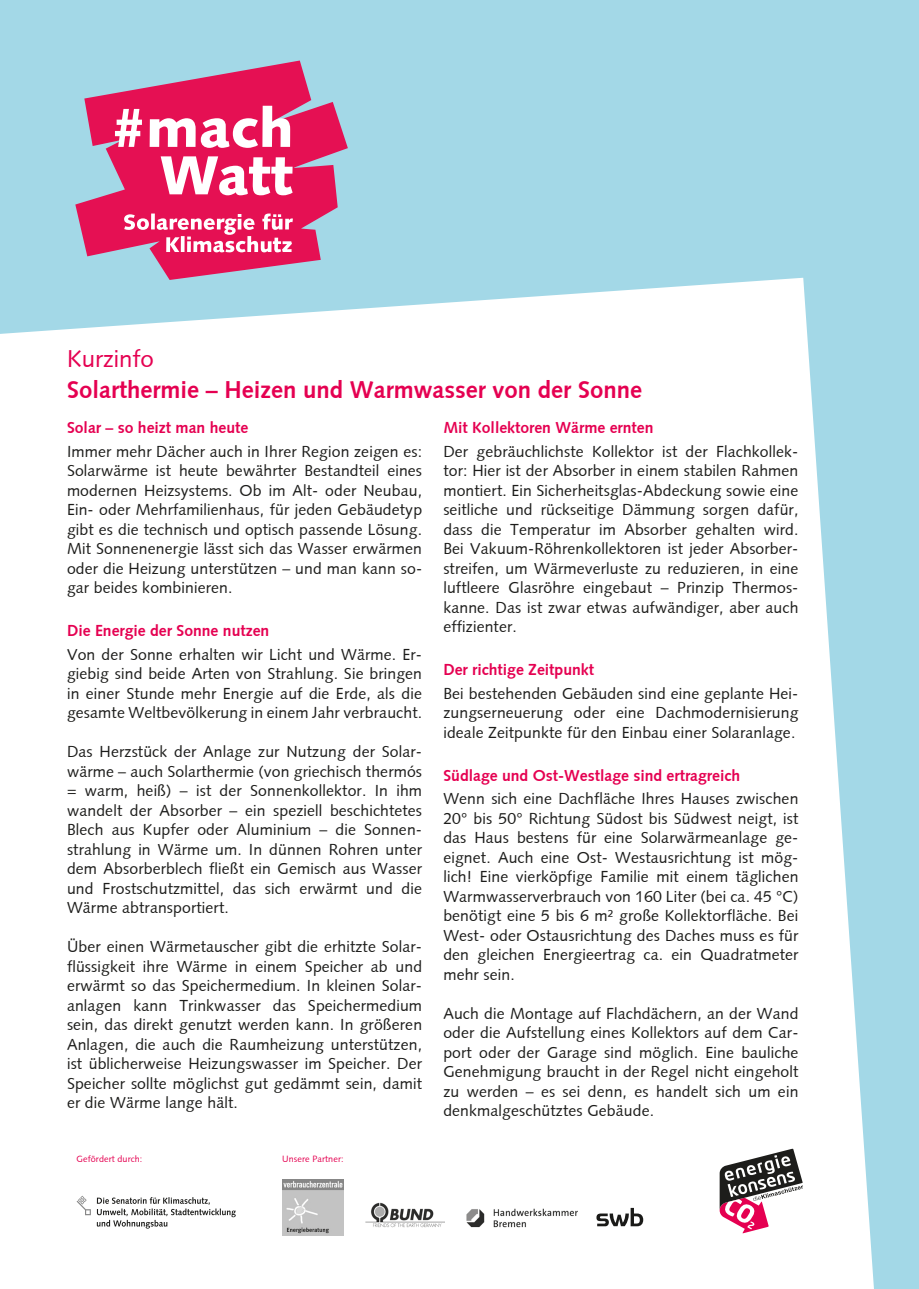
<style>
.page{position:relative;width:919px;height:1289px;background:#fff}
.page>*{position:absolute;margin:0;border:0;box-sizing:border-box;transform-origin:0 0}
.t1{font:24px "Syntaxbold";color:#e50051}
.t2{font:24px "Syntaxroman";color:#e50051}
.t3{font:15.75px/19.5px "Syntaxroman";letter-spacing:.01em;color:#1d1d1b;text-align:justify}
.t4{font:15.75px "Syntaxbold";color:#e50051}
.t5{font:9px "Syntaxroman";letter-spacing:.01em;color:#e50051}
</style>
<div class="page">
<div style="left:0;top:0;width:918px;height:1288px;background:#a3d8e7"></div>
<div style="left:0;top:278px;width:873px;height:1010px;background:#fff"></div>
<svg style="left:719px;top:1148px;width:84px;height:85px;background:#b399a2"></svg>
<img style="left:460px;top:1199px;width:118px;height:36px">
<svg style="left:596px;top:1207px;width:47px;height:19px"></svg>
<img style="left:282px;top:1179px;width:61px;height:56px">
<img style="left:365px;top:1201px;width:80px;height:26px">
<svg style="left:97px;top:1196px;width:139px;height:32px;background:#d7d7d7"></svg>
<svg style="left:77px;top:1195px;width:14px;height:20px"></svg>
<svg style="left:75px;top:60px;width:273px;height:220px;fill:#e51053"></svg>
<svg style="left:115px;top:109px;width:27px;height:38px"></svg>
<svg style="left:150px;top:106px;width:140px;height:42px;background:#f07a9f"></svg>
<svg style="left:161px;top:156px;width:131px;height:39px;background:#f391b0"></svg>
<svg style="left:124px;top:214px;width:25px;height:16px"></svg>
<svg style="left:151px;top:213px;width:4px;height:16px"></svg>
<svg style="left:157px;top:213px;width:136px;height:39px;background:#ed638f"></svg>
<h1 class="t2" style="left:67px;top:344px;width:88px">Kurzinfo</h1>
<h1 class="t1" style="left:67px;top:376px;width:576px">Solarthermie – Heizen und Warmwasser von der Sonne</h1>
<p class="t4" style="left:67px;top:419px;width:183px">Solar – so heizt man heute</p>
<p class="t3" style="left:67px;top:441px;width:356px">Immer mehr Dächer auch in Ihrer Region zeigen es:<br>Solarwärme ist heute bewährter Bestandteil eines modernen Heizsystems. Ob im Alt- oder Neubau, Ein- oder Mehrfamilienhaus, für jeden Gebäudetyp gibt es die technisch und optisch passende Lösung.<br>Mit Sonnenenergie lässt sich das Wasser erwärmen oder die Heizung unterstützen – und man kann so&shy;gar beides kombinieren.</p>
<p class="t4" style="left:67px;top:622px;width:204px">Die Energie der Sonne nutzen</p>
<p class="t3" style="left:67px;top:644px;width:356px">Von der Sonne erhalten wir Licht und Wärme. Er&shy;giebig sind beide Arten von Strahlung. Sie bringen in einer Stunde mehr Energie auf die Erde, als die gesamte Weltbevölkerung in einem Jahr verbraucht.</p>
<p class="t3" style="left:67px;top:742px;width:356px">Das Herzstück der Anlage zur Nutzung der Solar&shy;wärme – auch Solarthermie (von griechisch thermós = warm, heiß) – ist der Sonnenkollektor. In ihm wandelt der Absorber – ein speziell beschichtetes Blech aus Kupfer oder Aluminium – die Sonnen&shy;strahlung in Wärme um. In dünnen Rohren unter dem Absorberblech fließt ein Gemisch aus Wasser und Frostschutzmittel, das sich erwärmt und die Wärme abtransportiert.</p>
<p class="t3" style="left:67px;top:937px;width:356px">Über einen Wärmetauscher gibt die erhitzte Solar&shy;flüssigkeit ihre Wärme in einem Speicher ab und erwärmt so das Speichermedium. In kleinen Solar&shy;anlagen kann Trinkwasser das Speichermedium sein, das direkt genutzt werden kann. In größeren Anlagen, die auch die Raumheizung unterstützen, ist üblicherweise Heizungswasser im Speicher. Der Speicher sollte möglichst gut gedämmt sein, damit er die Wärme lange hält.</p>
<p class="t4" style="left:443px;top:419px;width:212px">Mit Kollektoren Wärme ernten</p>
<p class="t3" style="left:443px;top:441px;width:356px">Der gebräuchlichste Kollektor ist der Flachkollek&shy;tor: Hier ist der Absorber in einem stabilen Rahmen montiert. Ein Sicherheitsglas-Abdeckung sowie eine seitliche und rückseitige Dämmung sorgen dafür, dass die Temperatur im Absorber gehalten wird.<br>Bei Vakuum-Röhrenkollektoren ist jeder Absorber&shy;streifen, um Wärmeverluste zu reduzieren, in eine luftleere Glasröhre eingebaut – Prinzip Thermos&shy;kanne. Das ist zwar etwas aufwändiger, aber auch effizienter.</p>
<p class="t4" style="left:443px;top:660px;width:152px">Der richtige Zeitpunkt</p>
<p class="t3" style="left:443px;top:683px;width:356px">Bei bestehenden Gebäuden sind eine geplante Hei&shy;zungserneuerung oder eine Dachmodernisierung ideale Zeitpunkte für den Einbau einer Solaranlage.</p>
<p class="t4" style="left:443px;top:766px;width:298px">Südlage und Ost-Westlage sind ertragreich</p>
<p class="t3" style="left:443px;top:789px;width:356px">Wenn sich eine Dachfläche Ihres Hauses zwischen 20° bis 50° Richtung Südost bis Südwest neigt, ist das Haus bestens für eine Solarwärmeanlage ge&shy;eignet. Auch eine Ost- Westausrichtung ist mög&shy;lich! Eine vierköpfige Familie mit einem täglichen Warmwasserverbrauch von 160 Liter (bei ca. 45 °C) benötigt eine 5 bis 6 m² große Kollektorfläche. Bei West- oder Ostausrichtung des Daches muss es für den gleichen Energieertrag ca. ein Quadratmeter mehr sein.</p>
<p class="t3" style="left:443px;top:1003px;width:356px">Auch die Montage auf Flachdächern, an der Wand oder die Aufstellung eines Kollektors auf dem Car&shy;port oder der Garage sind möglich. Eine bauliche Genehmigung braucht in der Regel nicht eingeholt zu werden – es sei denn, es handelt sich um ein denkmalgeschütztes Gebäude.</p>
<p class="t5" style="left:77px;top:1152px;width:67px">Gefördert durch:</p>
<p class="t5" style="left:282px;top:1152px;width:63px">Unsere Partner:</p>
</div>
